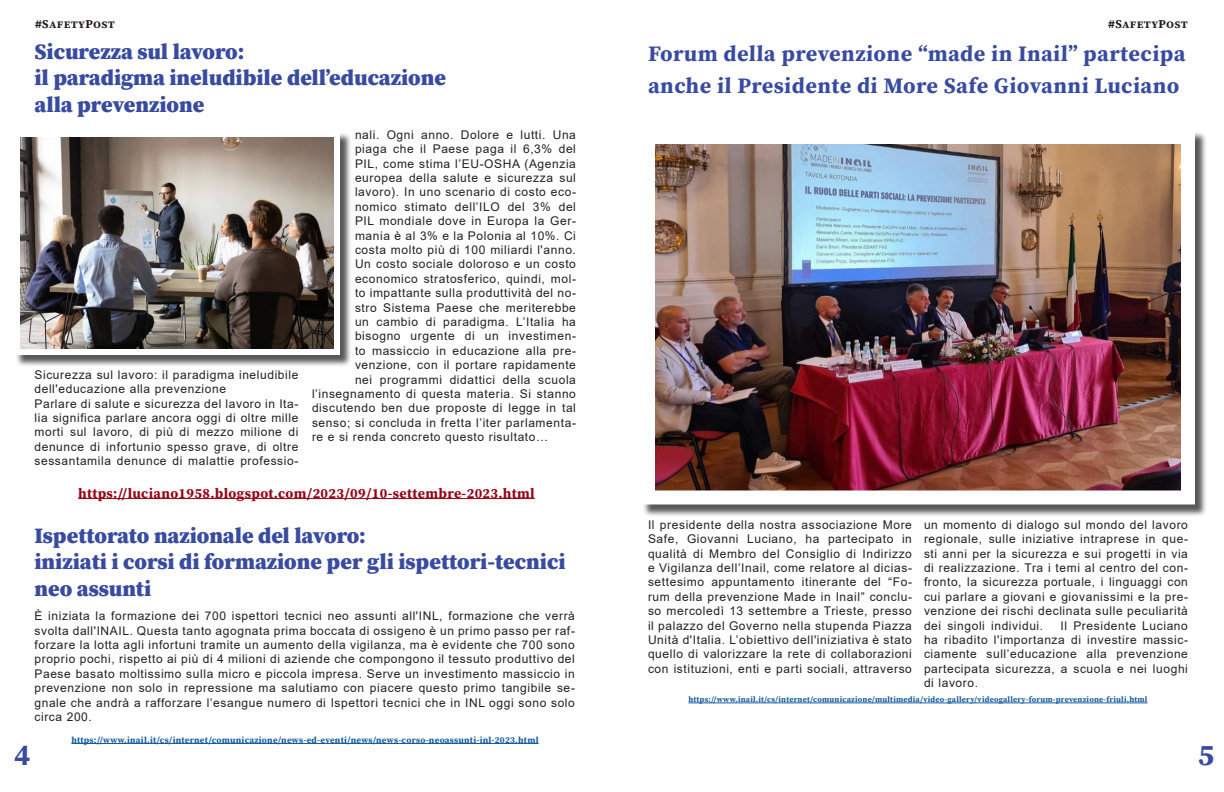
<style>
.page{position:relative;width:1224px;height:792px;background:#fff}
.page>*{position:absolute;margin:0;border:0;box-sizing:border-box;transform-origin:0 0}
.t1{font:700 30px "Source Serif Pro";color:#384ba0}
.Titolo_-_60pt{font:900 22px/26.4px "Source Serif Pro";color:#384ba0}
.Numeri_pagina_-_Allineamento_a_destra{font:700 22px/32px "Source Serif Pro";letter-spacing:.025em;color:#384ba0}
.Citazione_fuori_dal_testo{font:700 14px "Source Serif Pro";letter-spacing:.025em;color:#960516}
.Stile_di_paragrafo_1{font:12px/14.4px "Arial";letter-spacing:.05em;color:#231f20;text-align:justify}
.t2{font:700 12px "Source Serif Pro";letter-spacing:.025em;color:#231f20}
.Citazione_fuori_dal_testo-2{font:700 9px "Source Serif Pro";letter-spacing:.025em;color:#175d9e}
.Citazione_fuori_dal_testo-3{font:700 8px "Source Serif Pro";letter-spacing:.025em;color:#175d9e}
</style>
<div class="page">
<hr style="left:78px;top:498px;width:457px;height:1px;background:#960516">
<hr style="left:71px;top:743px;width:468px;height:1px;background:#175d9e">
<div style="left:16px;top:132px;width:336px;height:236px;background:#231f20;opacity:.75"></div>
<img style="left:21px;top:138px;width:312px;height:210px">
<div style="left:14px;top:131px;width:326px;height:224px;border:6px solid #fff"></div>
<div style="left:642px;top:132px;width:565px;height:385px;background:#231f20;opacity:.75"></div>
<img style="left:656px;top:145px;width:524px;height:344px">
<hr style="left:688px;top:703px;width:460px;height:1px;background:#175d9e">
<p class="t2" style="left:35px;top:16px;width:81px">#SafetyPost</p>
<p class="t2" style="left:1108px;top:16px;width:81px">#SafetyPost</p>
<p class="Titolo_-_60pt" style="left:34px;top:38px;width:211px">Sicurezza sul lavoro:</p>
<p class="Titolo_-_60pt" style="left:34px;top:64px;width:413px">il paradigma ineludibile dell’educazione</p>
<p class="Titolo_-_60pt" style="left:34px;top:91px;width:171px">alla prevenzione</p>
<p class="Stile_di_paragrafo_1" style="left:34px;top:367px;width:265px">Sicurezza sul lavoro: il paradigma ineludibile dell'educazione alla prevenzione</p>
<p class="Stile_di_paragrafo_1" style="left:34px;top:396px;width:265px">Parlare di salute e sicurezza del lavoro in Ita&shy;lia significa parlare ancora oggi di oltre mille morti sul lavoro, di più di mezzo milione di denunce di infortunio spesso grave, di oltre sessantamila denunce di malattie professio-</p>
<p class="Stile_di_paragrafo_1" style="left:355px;top:127px;width:222px">nali. Ogni anno. Dolore e lutti. Una</p>
<p class="Stile_di_paragrafo_1" style="left:355px;top:142px;width:222px">piaga che il Paese paga il 6,3% del</p>
<p class="Stile_di_paragrafo_1" style="left:355px;top:156px;width:222px">PIL, come stima l’EU-OSHA (Agenzia</p>
<p class="Stile_di_paragrafo_1" style="left:355px;top:170px;width:222px">europea della salute e sicurezza sul</p>
<p class="Stile_di_paragrafo_1" style="left:355px;top:185px;width:222px">lavoro). In uno scenario di costo eco-</p>
<p class="Stile_di_paragrafo_1" style="left:355px;top:199px;width:222px">nomico stimato dell’ILO del 3% del</p>
<p class="Stile_di_paragrafo_1" style="left:355px;top:214px;width:222px">PIL mondiale dove in Europa la Ger-</p>
<p class="Stile_di_paragrafo_1" style="left:355px;top:228px;width:222px">mania è al 3% e la Polonia al 10%. Ci</p>
<p class="Stile_di_paragrafo_1" style="left:355px;top:242px;width:222px">costa molto più di 100 miliardi l'anno.</p>
<p class="Stile_di_paragrafo_1" style="left:355px;top:257px;width:222px">Un costo sociale doloroso e un costo</p>
<p class="Stile_di_paragrafo_1" style="left:355px;top:271px;width:222px">economico stratosferico, quindi, mol-</p>
<p class="Stile_di_paragrafo_1" style="left:355px;top:286px;width:222px">to impattante sulla produttività del no-</p>
<p class="Stile_di_paragrafo_1" style="left:355px;top:300px;width:222px">stro Sistema Paese che meriterebbe</p>
<p class="Stile_di_paragrafo_1" style="left:355px;top:314px;width:222px">un cambio di paradigma. L’Italia ha</p>
<p class="Stile_di_paragrafo_1" style="left:355px;top:329px;width:222px">bisogno urgente di un investimen-</p>
<p class="Stile_di_paragrafo_1" style="left:355px;top:343px;width:222px">to massiccio in educazione alla pre-</p>
<p class="Stile_di_paragrafo_1" style="left:355px;top:358px;width:222px">venzione, con il portare rapidamente</p>
<p class="Stile_di_paragrafo_1" style="left:355px;top:372px;width:222px">nei programmi didattici della scuola</p>
<p class="Stile_di_paragrafo_1" style="left:312px;top:386px;width:265px">l’insegnamento di questa materia. Si stanno</p>
<p class="Stile_di_paragrafo_1" style="left:312px;top:401px;width:265px">discutendo ben due proposte di legge in tal</p>
<p class="Stile_di_paragrafo_1" style="left:312px;top:415px;width:265px">senso; si concluda in fretta l’iter parlamenta-</p>
<p class="Stile_di_paragrafo_1" style="left:312px;top:430px;width:238px">re e si renda concreto questo risultato…</p>
<p class="Citazione_fuori_dal_testo" style="left:78px;top:483px;width:458px">https://luciano1958.blogspot.com/2023/09/10-settembre-2023.html</p>
<p class="Titolo_-_60pt" style="left:34px;top:522px;width:333px">Ispettorato nazionale del lavoro:</p>
<p class="Titolo_-_60pt" style="left:34px;top:548px;width:533px">iniziati i corsi di formazione per gli ispettori-tecnici neo assunti</p>
<p class="Stile_di_paragrafo_1" style="left:34px;top:609px;width:542px">È iniziata la formazione dei 700 ispettori tecnici neo assunti all'INL, formazione che verrà svolta dall'INAIL. Questa tanto agognata prima boccata di ossigeno è un primo passo per raf&shy;forzare la lotta agli infortuni tramite un aumento della vigilanza, ma è evidente che 700 sono proprio pochi, rispetto ai più di 4 milioni di aziende che compongono il tessuto produttivo del Paese basato moltissimo sulla micro e piccola impresa. Serve un investimento massiccio in prevenzione non solo in repressione ma salutiamo con piacere questo primo tangibile se&shy;gnale che andrà a rafforzare l’esangue numero di Ispettori tecnici che in INL oggi sono solo circa 200.</p>
<p class="Numeri_pagina_-_Allineamento_a_destra" style="left:648px;top:37px;width:539px">Forum della prevenzione “made in Inail” partecipa anche il Presidente di More Safe Giovanni Luciano</p>
<p class="Stile_di_paragrafo_1" style="left:648px;top:517px;width:265px">Il presidente della nostra associazione More Safe, Giovanni Luciano, ha partecipato in qualità di Membro del Consiglio di Indirizzo e Vigilanza dell’Inail, come relatore al dicias&shy;settesimo appuntamento itinerante del “Fo&shy;rum della prevenzione Made in Inail” conclu&shy;so mercoledì 13 settembre a Trieste, presso il palazzo del Governo nella stupenda Piazza Unità d'Italia. L’obiettivo dell'iniziativa è stato quello di valorizzare la rete di collaborazioni con istituzioni, enti e parti sociali, attraverso</p>
<p class="Stile_di_paragrafo_1" style="left:924px;top:517px;width:265px">un momento di dialogo sul mondo del lavoro regionale, sulle iniziative intraprese in que&shy;sti anni per la sicurezza e sui progetti in via di realizzazione. Tra i temi al centro del con&shy;fronto, la sicurezza portuale, i linguaggi con cui parlare a giovani e giovanissimi e la pre&shy;venzione dei rischi declinata sulle peculiarità dei singoli individui.</p>
<p class="Stile_di_paragrafo_1" style="left:924px;top:618px;width:265px;text-indent:137px">Il Presidente Luciano ha ribadito l'importanza di investire massic&shy;ciamente sull’educazione alla prevenzione partecipata sicurezza, a scuola e nei luoghi di lavoro.</p>
<p class="Citazione_fuori_dal_testo-3" style="left:688px;top:694px;width:461px">https://www.inail.it/cs/internet/comunicazione/multimedia/video-gallery/videogallery-forum-prevenzione-friuli.html</p>
<p class="Citazione_fuori_dal_testo-2" style="left:71px;top:734px;width:469px">https://www.inail.it/cs/internet/comunicazione/news-ed-eventi/news/news-corso-neoassunti-inl-2023.html</p>
<h1 class="t1" style="left:14px;top:734px;width:18px">4</h1>
<h1 class="t1" style="left:1198px;top:734px;width:18px">5</h1>
</div>
